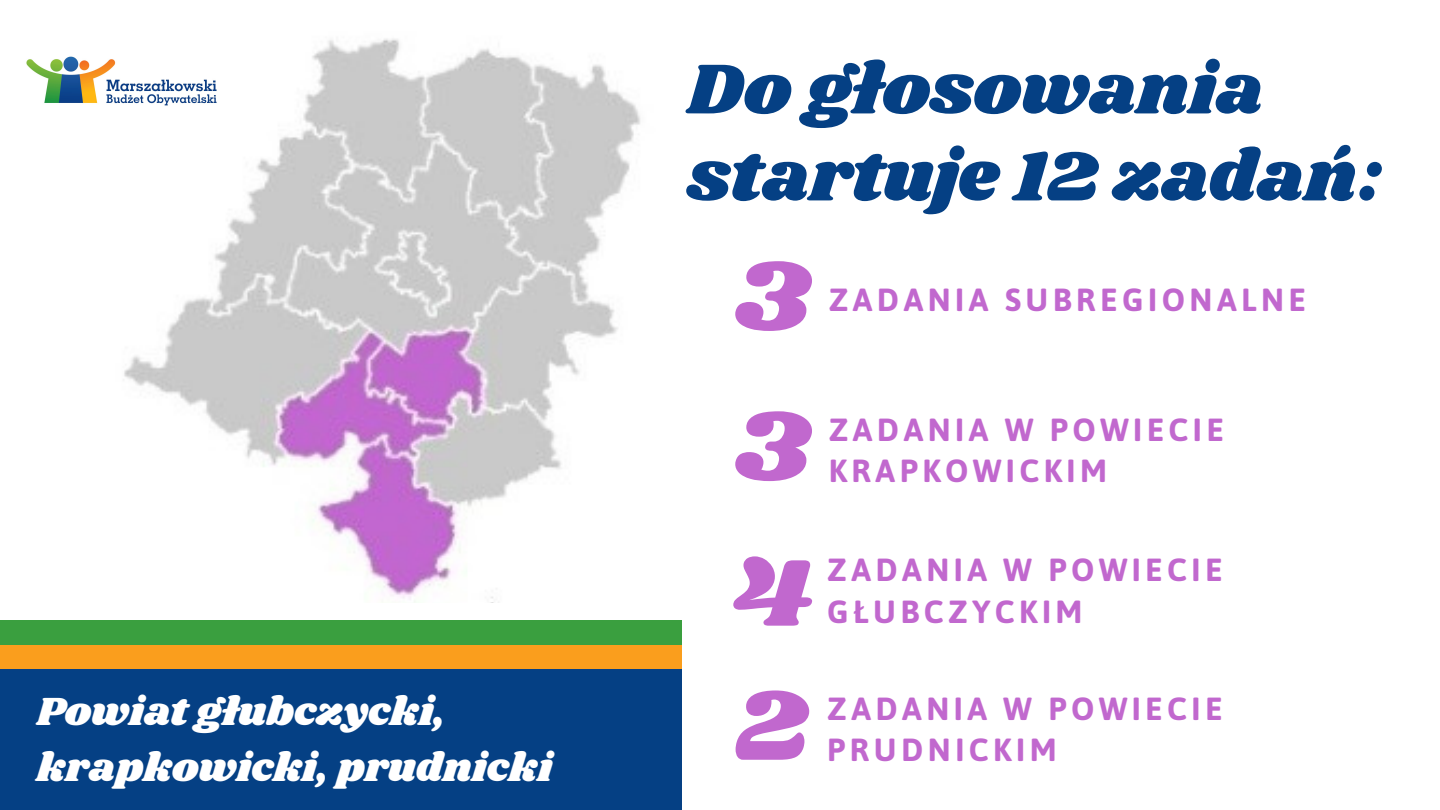
<style>
.page{position:relative;width:1440px;height:810px;background:#fff}
.page>*{position:absolute;margin:0;border:0;box-sizing:border-box;transform-origin:0 0}
.t1{font:104px "Shrikhand";color:#c168ce}
.t2{font:73px/87px "Shrikhand";color:#054084}
.t3{font:40.7px/56.8px "Shrikhand";color:#fff}
.t4{font:700 32px "Asap";letter-spacing:.14em;color:#c168ce}
</style>
<div class="page">
<div style="left:0;top:630px;width:682px;height:180px;background:#054084"></div>
<img style="left:124px;top:39px;width:517px;height:564px">
<div style="left:0;top:620px;width:682px;height:25px;background:#3a9f3f"></div>
<div style="left:0;top:645px;width:682px;height:25px;background:#fa9e1d"></div>
<div style="left:0;top:669px;width:682px;height:25px;background:#054084"></div>
<img style="left:26px;top:48px;width:196px;height:65px">
<p class="t3" style="left:37px;top:684px;width:517px">Powiat głubczycki, krapkowicki, prudnicki</p>
<p class="t2" style="left:687px;top:48px;width:697px">Do głosowania startuje 12 zadań:</p>
<p class="t1" style="left:734px;top:224px;width:77px">3</p>
<p class="t4" style="left:829px;top:282px;width:479px">ZADANIA SUBREGIONALNE</p>
<p class="t1" style="left:734px;top:374px;width:77px">3</p>
<p class="t4" style="left:829px;top:411px;width:397px">ZADANIA W POWIECIE</p>
<p class="t4" style="left:829px;top:452px;width:280px">KRAPKOWICKIM</p>
<p class="t1" style="left:730px;top:519px;width:83px">4</p>
<p class="t4" style="left:827px;top:551px;width:397px">ZADANIA W POWIECIE</p>
<p class="t4" style="left:827px;top:593px;width:257px">GŁUBCZYCKIM</p>
<p class="t1" style="left:734px;top:653px;width:75px">2</p>
<p class="t4" style="left:827px;top:690px;width:397px">ZADANIA W POWIECIE</p>
<p class="t4" style="left:827px;top:731px;width:231px">PRUDNICKIM</p>
</div>
